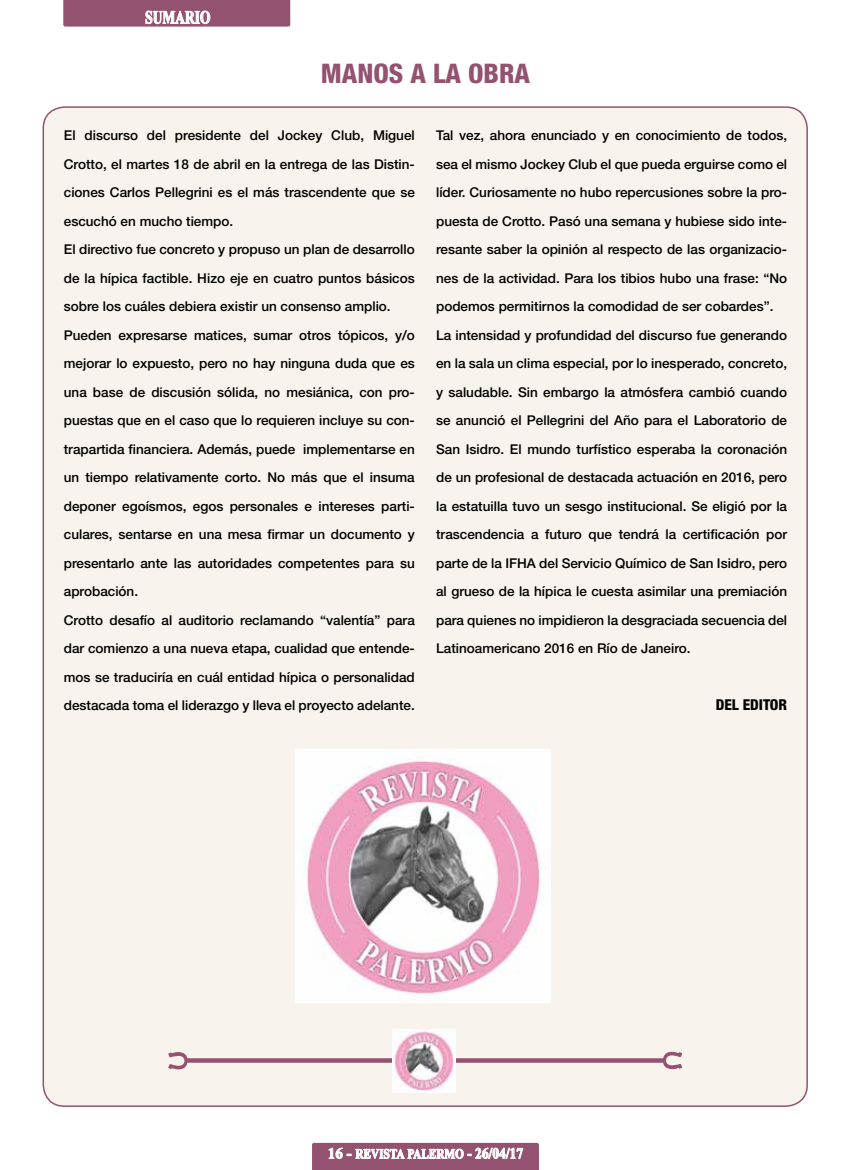
<style>
.page{position:relative;width:851px;height:1170px;background:#fff}
.page>*{position:absolute;margin:0;border:0;box-sizing:border-box;transform-origin:0 0}
.t1{font:800 condensed 27px "Helvetica Neue LT Std";color:#935370}
.t2{font:700 18px "Times New Roman";color:#fff;scale:.75 1}
.t3{font:800 condensed 15px "Helvetica Neue LT Std";color:#000}
.t4{font:500 13.5px/28.5px "Helvetica Neue LT Std";color:#000}
.t5{font:700 13.5px "Times New Roman";color:#fff;scale:.83 1}
.s1{font-size:15px}
</style>
<div class="page">
<svg style="left:312px;top:1142px;width:227px;height:27px;background:#a7738b"></svg>
<svg style="left:63px;top:0;width:227px;height:27px;background:#9c617c"></svg>
<div style="left:43px;top:107px;width:764px;height:999px;background:#f8f3ec;border-radius:21px"></div>
<svg style="left:191px;top:1058px;width:468px;height:4px;background:#995d78"></svg>
<svg style="left:168px;top:1052px;width:23px;height:18px"></svg>
<svg style="left:659px;top:1051px;width:23px;height:18px"></svg>
<img style="left:393px;top:1029px;width:62px;height:62px">
<img style="left:295px;top:749px;width:255px;height:253px">
<h2 class="t2" style="left:145px;top:5px;width:88px">SUMARIO</h2>
<h1 class="t1" style="left:321px;top:57px;width:211px">MANOS A LA OBRA</h1>
<p class="t4" style="left:64px;top:121px;width:352px">El discurso del presidente del Jockey Club, Miguel Crotto, el martes 18 de abril en la entrega de las Distin&shy;ciones Carlos Pellegrini es el más trascendente que se escuchó en mucho tiempo.<br>El directivo fue concreto y propuso un plan de desarrollo de la hípica factible. Hizo eje en cuatro puntos básicos sobre los cuáles debiera existir un consenso amplio.<br>Pueden expresarse matices, sumar otros tópicos, y/o mejorar lo expuesto, pero no hay ninguna duda que es una base de discusión sólida, no mesiánica, con pro&shy;puestas que en el caso que lo requieren incluye su con&shy;trapartida financiera. Además, puede implementarse en un tiempo relativamente corto. No más que el insuma deponer egoísmos, egos personales e intereses parti&shy;culares, sentarse en una mesa firmar un documento y presentarlo ante las autoridades competentes para su aprobación.<br>Crotto desafío al auditorio reclamando “valentía” para dar comienzo a una nueva etapa, cualidad que entende&shy;mos se traduciría en cuál entidad hípica o personalidad destacada toma el liderazgo y lleva el proyecto adelante.</p>
<p class="t4" style="left:436px;top:121px;width:352px">Tal vez, ahora enunciado y en conocimiento de todos, sea el mismo Jockey Club el que pueda erguirse como el líder. Curiosamente no hubo repercusiones sobre la pro&shy;puesta de Crotto. Pasó una semana y hubiese sido inte&shy;resante saber la opinión al respecto de las organizacio&shy;nes de la actividad. Para los tibios hubo una frase: “No podemos permitirnos la comodidad de ser cobardes”.<br>La intensidad y profundidad del discurso fue generando en la sala un clima especial, por lo inesperado, concreto, y saludable. Sin embargo la atmósfera cambió cuando se anunció el Pellegrini del Año para el Laboratorio de San Isidro. El mundo turfístico esperaba la coronación de un profesional de destacada actuación en 2016, pero la estatuilla tuvo un sesgo institucional. Se eligió por la trascendencia a futuro que tendrá la certificación por parte de la IFHA del Servicio Químico de San Isidro, pero al grueso de la hípica le cuesta asimilar una premiación para quienes no impidieron la desgraciada secuencia del Latinoamericano 2016 en Río de Janeiro.</p>
<p class="t3" style="left:715px;top:695px;width:73px">DEL EDITOR</p>
<p class="t5" style="left:328px;top:1144px;width:237px"><span class="s1">16 -</span> REVISTA PALERMO <span class="s1">- 26/04/17</span></p>
</div>
